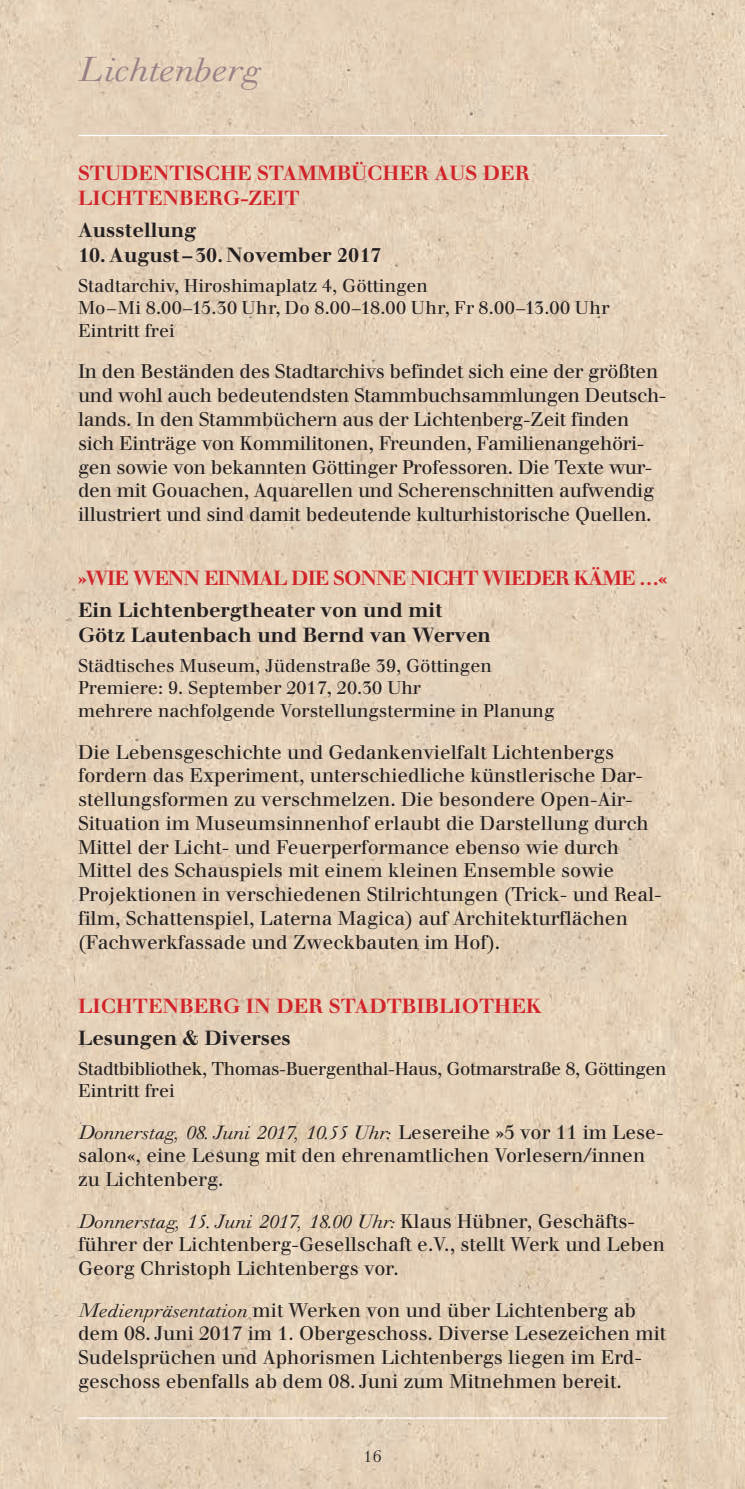
<style>
.page{position:relative;width:745px;height:1489px;background:#fff}
.page>*{position:absolute;margin:0;border:0;box-sizing:border-box;transform-origin:0 0}
.t1{font:italic 40px "M Walbaum";color:#998186}
.t2{font:italic 22.5px "M Walbaum";letter-spacing:-.005em;color:#231f20}
.t3{font:700 20px/25px "Walbaum";color:#231f20}
.t4{font:700 20px/25px "Walbaum";color:#d1232a}
.t5{font:700 20px "Walbaum";letter-spacing:-.045em;color:#d1232a}
.t6{font:20px "M Walbaum";color:#231f20}
.t7{font:19.5px/23.8px "Walbaum";color:#231f20}
.t8{font:18px/22.5px "Walbaum";color:#231f20}
.t9{font:18px/22.5px "Walbaum";letter-spacing:-.025em;color:#231f20}
.s1{font-family:"Walbaum";font-style:normal;font-size:19.5px}
.s2{font-family:"M Walbaum";font-style:italic;font-size:22.5px}
</style>
<div class="page">
<img style="left:0;top:0;width:745px;height:1488px">
<hr style="left:78px;top:135px;width:588px;height:1px;background:#fff">
<hr style="left:78px;top:1417px;width:588px;height:1px;background:#fff">
<h1 class="t1" style="left:78px;top:48px;width:183px">Lichtenberg</h1>
<p class="t4" style="left:78px;top:161px;width:453px">STUDENTISCHE STAMMBÜCHER AUS DER<br>LICHTENBERG-ZEIT</p>
<p class="t3" style="left:78px;top:218px;width:120px">Ausstellung</p>
<p class="t3" style="left:78px;top:243px;width:305px">10. August –30. November 2017</p>
<p class="t8" style="left:78px;top:274px;width:532px">Stadtarchiv, Hiroshimaplatz 4, Göttingen<br>Mo–Mi 8.00–15.30 Uhr, Do 8.00–18.00 Uhr, Fr 8.00–13.00 Uhr<br>Eintritt frei</p>
<p class="t7" style="left:78px;top:360px;width:589px">In den Beständen des Stadtarchivs befindet sich eine der größten und wohl auch bedeutendsten Stammbuchsammlungen Deutsch&shy;lands. In den Stammbüchern aus der Lichtenberg-Zeit finden sich Einträge von Kommilitonen, Freunden, Familienangehöri&shy;gen sowie von bekannten Göttinger Professoren. Die Texte wur&shy;den mit Gouachen, Aquarellen und Scherenschnitten aufwendig illustriert und sind damit bedeutende kulturhistorische Quellen.</p>
<p class="t5" style="left:78px;top:566px;width:590px">»WIE WENN EINMAL DIE SONNE NICHT WIEDER KÄME …«</p>
<p class="t3" style="left:78px;top:598px;width:414px">Ein Lichtenbergtheater von und mit<br>Götz Lautenbach und Bernd van Werven</p>
<p class="t8" style="left:78px;top:654px;width:477px">Städtisches Museum, Jüdenstraße 39, Göttingen<br>Premiere: 9. September 2017, 20.30 Uhr<br>mehrere nachfolgende Vorstellungstermine in Planung</p>
<p class="t7" style="left:78px;top:739px;width:583px">Die Lebensgeschichte und Gedankenvielfalt Lichtenbergs fordern das Experiment, unterschiedliche künstlerische Dar&shy;stellungsformen zu verschmelzen. Die besondere Open-Air-Situation im Museumsinnenhof erlaubt die Darstellung durch Mittel der Licht- und Feuerperformance ebenso wie durch Mittel des Schauspiels mit einem kleinen Ensemble sowie Projektionen in verschiedenen Stilrichtungen (Trick- und Real&shy;film, Schattenspiel, Laterna Magica) auf Architekturflächen (Fachwerkfassade und Zweckbauten im Hof).</p>
<p class="t4" style="left:78px;top:993px;width:465px">LICHTENBERG IN DER STADTBIBLIOTHEK</p>
<p class="t3" style="left:78px;top:1025px;width:214px">Lesungen &amp; Diverses</p>
<p class="t9" style="left:78px;top:1056px;width:589px">Stadtbibliothek, Thomas-Buergenthal-Haus, Gotmarstraße 8, Göttingen<br>Eintritt frei</p>
<p class="t2" style="left:78px;top:1119px;width:584px">Donnerstag, 08. Juni 2017, 10.55 Uhr: <span class="s1">Lesereihe »5 vor 11 im Lese-</span></p>
<p class="t7" style="left:78px;top:1143px;width:568px">salon«, eine Lesung mit den ehrenamtlichen Vorlesern/innen zu Lichtenberg.</p>
<p class="t2" style="left:78px;top:1208px;width:556px">Donnerstag, 15. Juni 2017, 18.00 Uhr: <span class="s1">Klaus Hübner, Geschäfts-</span></p>
<p class="t7" style="left:78px;top:1232px;width:588px">führer der Lichtenberg-Gesellschaft e.V., stellt Werk und Leben<br>Georg Christoph Lichtenbergs vor.</p>
<p class="t7" style="left:78px;top:1297px;width:589px"><span class="s2">Medienpräsentation</span> mit Werken von und über Lichtenberg ab dem 08. Juni 2017 im 1. Obergeschoss. Diverse Lesezeichen mit Sudelsprüchen und Aphorismen Lichtenbergs liegen im Erd&shy;geschoss ebenfalls ab dem 08. Juni zum Mitnehmen bereit.</p>
<p class="t6" style="left:363px;top:1444px;width:20px">16</p>
</div>
